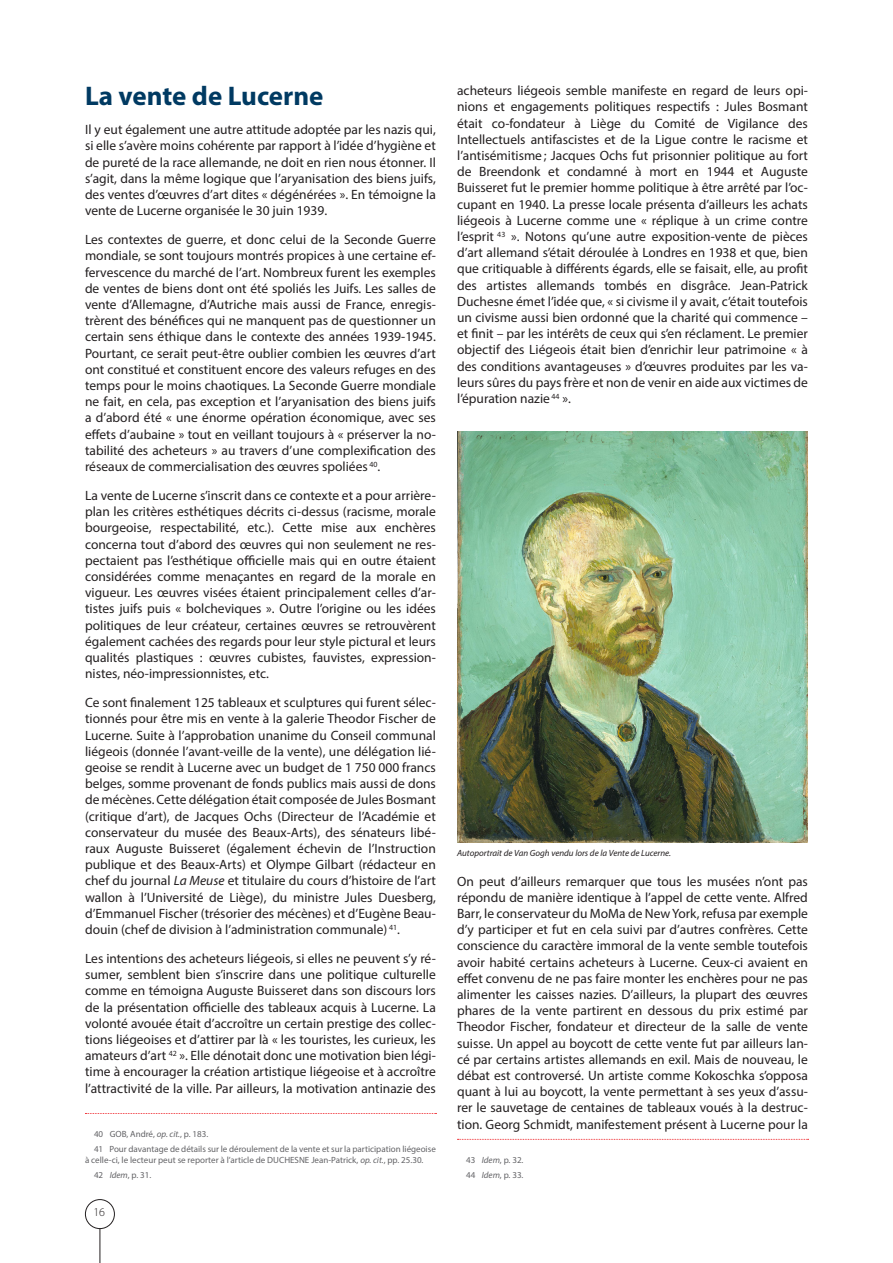
<style>
.page{position:relative;width:893px;height:1263px;background:#fff}
.page>*{position:absolute;margin:0;border:0;box-sizing:border-box;transform-origin:0 0}
.t1{font:700 27px "Myriad Pro";color:#003a62}
.t2{font:13.5px/16.2px "Myriad Pro";color:#231f20;text-align:justify}
.t3{font:300 12px "Myriad Pro";color:#231f20}
.t4{font:9px/15px "Myriad Pro";color:#636366}
.t5{font:italic 9px "Myriad Pro";color:#231f20}
.s1{font-style:italic}
</style>
<div class="page">
<div style="left:85px;top:1199px;width:30px;height:30px;border:1px solid #231f20;border-radius:50%"></div>
<hr style="left:100px;top:1228px;width:1px;height:35px;background:#231f20">
<svg style="left:85px;top:1113px;width:351px;height:1px"></svg>
<svg style="left:457px;top:1139px;width:351px;height:1px"></svg>
<img style="left:457px;top:431px;width:351px;height:412px">
<h1 class="t1" style="left:85px;top:79px;width:240px">La vente de Lucerne</h1>
<p class="t2" style="left:85px;top:121px;width:352px">Il y eut également une autre attitude adoptée par les nazis qui, si elle s’avère moins cohérente par rapport à l’idée d’hygiène et de pureté de la race allemande, ne doit en rien nous étonner. Il s’agit, dans la même logique que l’aryanisation des biens juifs, des ventes d’œuvres d’art dites « dégénérées ». En témoigne la vente de Lucerne organisée le 30 juin 1939.</p>
<p class="t2" style="left:85px;top:231px;width:352px">Les contextes de guerre, et donc celui de la Seconde Guerre mondiale, se sont toujours montrés propices à une certaine ef&shy;fervescence du marché de l’art. Nombreux furent les exemples de ventes de biens dont ont été spoliés les Juifs. Les salles de vente d’Allemagne, d’Autriche mais aussi de France, enregis&shy;trèrent des bénéfices qui ne manquent pas de questionner un certain sens éthique dans le contexte des années 1939-1945.<br>Pourtant, ce serait peut-être oublier combien les œuvres d’art ont constitué et constituent encore des valeurs refuges en des temps pour le moins chaotiques. La Seconde Guerre mondiale ne fait, en cela, pas exception et l’aryanisation des biens juifs a d’abord été « une énorme opération économique, avec ses effets d’aubaine » tout en veillant toujours à « préserver la no&shy;tabilité des acheteurs » au travers d’une complexification des réseaux de commercialisation des œuvres spoliées <sup>40</sup>.</p>
<p class="t2" style="left:85px;top:487px;width:352px">La vente de Lucerne s’inscrit dans ce contexte et a pour arrière&shy;plan les critères esthétiques décrits ci-dessus (racisme, morale bourgeoise, respectabilité, etc.). Cette mise aux enchères concerna tout d’abord des œuvres qui non seulement ne res&shy;pectaient pas l’esthétique officielle mais qui en outre étaient considérées comme menaçantes en regard de la morale en vigueur. Les œuvres visées étaient principalement celles d’ar&shy;tistes juifs puis « bolcheviques ». Outre l’origine ou les idées politiques de leur créateur, certaines œuvres se retrouvèrent également cachées des regards pour leur style pictural et leurs qualités plastiques : œuvres cubistes, fauvistes, expression&shy;nistes, néo-impressionnistes, etc.</p>
<p class="t2" style="left:85px;top:694px;width:352px">Ce sont finalement 125 tableaux et sculptures qui furent sélec&shy;tionnés pour être mis en vente à la galerie Theodor Fischer de Lucerne. Suite à l’approbation unanime du Conseil communal liégeois (donnée l’avant-veille de la vente), une délégation lié&shy;geoise se rendit à Lucerne avec un budget de 1 750 000 francs belges, somme provenant de fonds publics mais aussi de dons de mécènes. Cette délégation était composée de Jules Bosmant (critique d’art), de Jacques Ochs (Directeur de l’Académie et conservateur du musée des Beaux-Arts), des sénateurs libé&shy;raux Auguste Buisseret (également échevin de l’Instruction publique et des Beaux-Arts) et Olympe Gilbart (rédacteur en chef du journal <span class="s1">La Meuse</span> et titulaire du cours d’histoire de l’art wallon à l’Université de Liège), du ministre Jules Duesberg, d’Emmanuel Fischer (trésorier des mécènes) et d’Eugène Beau&shy;douin (chef de division à l’administration communale) <sup>41</sup>.</p>
<p class="t2" style="left:85px;top:950px;width:352px">Les intentions des acheteurs liégeois, si elles ne peuvent s’y ré&shy;sumer, semblent bien s’inscrire dans une politique culturelle comme en témoigna Auguste Buisseret dans son discours lors de la présentation officielle des tableaux acquis à Lucerne. La volonté avouée était d’accroître un certain prestige des collec&shy;tions liégeoises et d’attirer par là « les touristes, les curieux, les amateurs d’art <sup>42</sup> ». Elle dénotait donc une motivation bien légi&shy;time à encourager la création artistique liégeoise et à accroître l’attractivité de la ville. Par ailleurs, la motivation antinazie des</p>
<p class="t4" style="left:94px;top:1126px;width:343px">40 GOB, André, <span class="s1">op. cit.</span>, p. 183.<br>41 Pour davantage de détails sur le déroulement de la vente et sur la participation liégeoise</p>
<p class="t4" style="left:94px;top:1152px;width:331px;text-indent:-9px">à celle-ci, le lecteur peut se reporter à l’article de DUCHESNE Jean-Patrick, <span class="s1">op. cit.</span>, pp. 25.30.<br>42 <span class="s1">Idem</span>, p. 31.</p>
<p class="t3" style="left:93px;top:1206px;width:13px">16</p>
<p class="t2" style="left:457px;top:82px;width:352px">acheteurs liégeois semble manifeste en regard de leurs opi&shy;nions et engagements politiques respectifs : Jules Bosmant était co-fondateur à Liège du Comité de Vigilance des Intellectuels antifascistes et de la Ligue contre le racisme et l’antisémitisme; Jacques Ochs fut prisonnier politique au fort de Breendonk et condamné à mort en 1944 et Auguste Buisseret fut le premier homme politique à être arrêté par l’oc&shy;cupant en 1940. La presse locale présenta d’ailleurs les achats liégeois à Lucerne comme une « réplique à un crime contre l’esprit <sup>43</sup> ». Notons qu’une autre exposition-vente de pièces d’art allemand s’était déroulée à Londres en 1938 et que, bien que critiquable à différents égards, elle se faisait, elle, au profit des artistes allemands tombés en disgrâce. Jean-Patrick Duchesne émet l’idée que, « si civisme il y avait, c’était toutefois un civisme aussi bien ordonné que la charité qui commence – et finit – par les intérêts de ceux qui s’en réclament. Le premier objectif des Liégeois était bien d’enrichir leur patrimoine « à des conditions avantageuses » d’œuvres produites par les va&shy;leurs sûres du pays frère et non de venir en aide aux victimes de l’épuration nazie <sup>44</sup> ».</p>
<p class="t5" style="left:457px;top:847px;width:215px">Autoportrait de Van Gogh vendu lors de la Vente de Lucerne.</p>
<p class="t2" style="left:457px;top:873px;width:352px">On peut d’ailleurs remarquer que tous les musées n’ont pas répondu de manière identique à l’appel de cette vente. Alfred Barr, le conservateur du MoMa de New York, refusa par exemple d’y participer et fut en cela suivi par d’autres confrères. Cette conscience du caractère immoral de la vente semble toutefois avoir habité certains acheteurs à Lucerne. Ceux-ci avaient en effet convenu de ne pas faire monter les enchères pour ne pas alimenter les caisses nazies. D’ailleurs, la plupart des œuvres phares de la vente partirent en dessous du prix estimé par Theodor Fischer, fondateur et directeur de la salle de vente suisse. Un appel au boycott de cette vente fut par ailleurs lan&shy;cé par certains artistes allemands en exil. Mais de nouveau, le débat est controversé. Un artiste comme Kokoschka s’opposa quant à lui au boycott, la vente permettant à ses yeux d’assu&shy;rer le sauvetage de centaines de tableaux voués à la destruc&shy;tion. Georg Schmidt, manifestement présent à Lucerne pour la</p>
<p class="t4" style="left:466px;top:1152px;width:59px">43 <span class="s1">Idem</span>, p. 32.<br>44 <span class="s1">Idem</span>, p. 33.</p>
</div>
